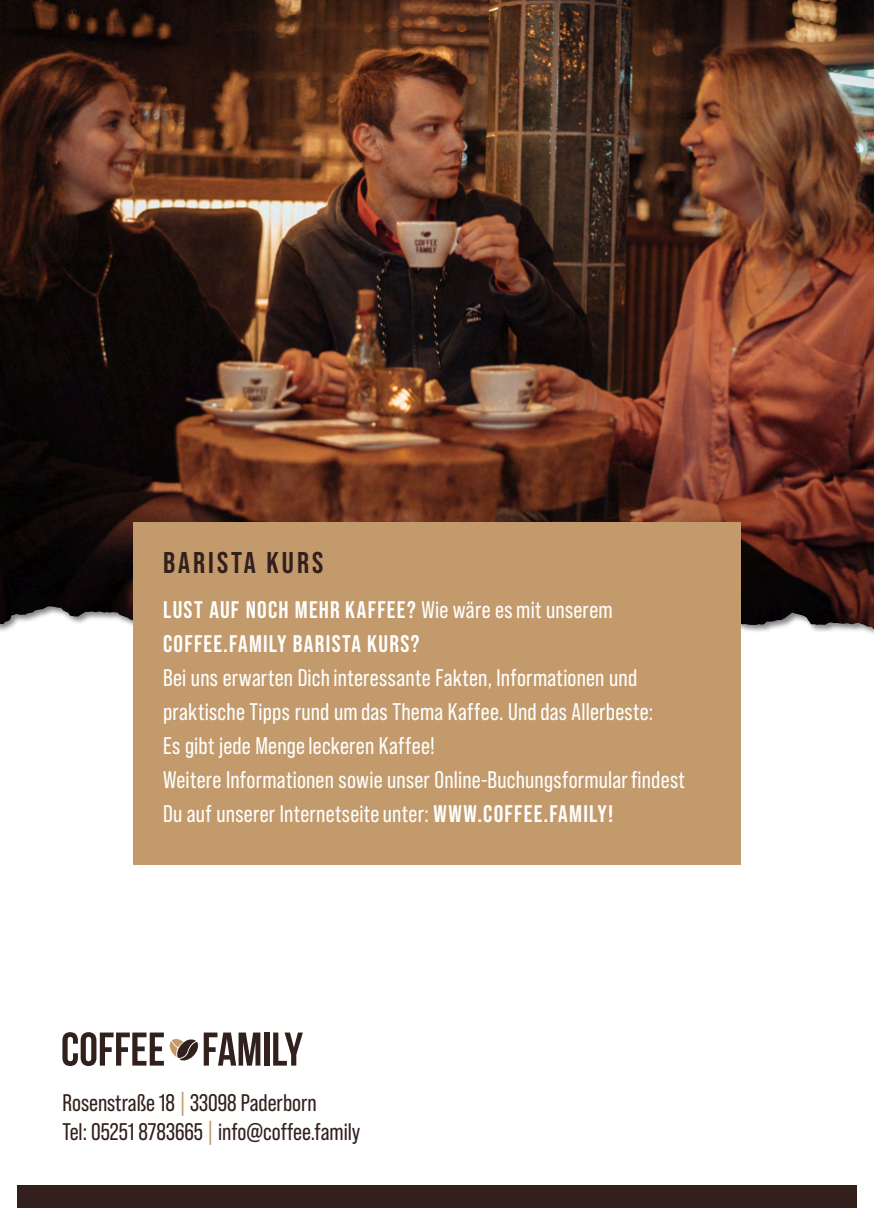
<style>
.page{position:relative;width:874px;height:1225px;background:#fff}
.page>*{position:absolute;margin:0;border:0;box-sizing:border-box;transform-origin:0 0}
.t1{font:700 30px "Bebas Neue Pro";letter-spacing:.1em;color:#32201d}
.t2{font:24px/34px "Bebas Neue Pro";letter-spacing:.01em;color:#fff}
.t3{font:700 24px/34px "Bebas Neue Pro";letter-spacing:.055em;color:#fff}
.t4{font:24px/28.8px "Bebas Neue Pro";color:#32201d}
.s1{font-weight:400}
.s2{font-weight:700}
.s3{color:#c39a6b}
</style>
<div class="page">
<div style="left:264px;top:1032px;width:5px;height:33px;background:#32201d"></div>
<svg style="left:273px;top:1032px;width:30px;height:33px"></svg>
<svg style="left:62px;top:1032px;width:198px;height:34px"></svg>
<img style="left:0;top:0;width:862px;height:625px">
<div style="left:17px;top:1185px;width:839px;height:23px;background:#32201d"></div>
<div style="left:133px;top:522px;width:608px;height:343px;background:#c39a6b"></div>
<p class="t1" style="left:163px;top:543px;width:161px">BARISTA KURS</p>
<p class="t3" style="left:163px;top:591px;width:451px">LUST AUF NOCH MEHR KAFFEE? <span class="s1">Wie wäre es mit unserem<br></span>COFFEE.FAMILY BARISTA KURS?</p>
<p class="t2" style="left:163px;top:659px;width:523px">Bei uns erwarten Dich interessante Fakten, Informationen und praktische Tipps rund um das Thema Kaffee. Und das Allerbeste:<br>Es gibt jede Menge leckeren Kaffee!<br>Weitere Informationen sowie unser Online-Buchungsformular findest Du auf unserer Internetseite unter: <span class="s2">WWW.COFFEE.FAMILY!</span></p>
<p class="t4" style="left:62px;top:1087px;width:299px">Rosenstraße 18 <span class="s3">|</span> 33098 Paderborn<br>Tel: 05251 8783665 <span class="s3">|</span> info@coffee.family</p>
</div>
